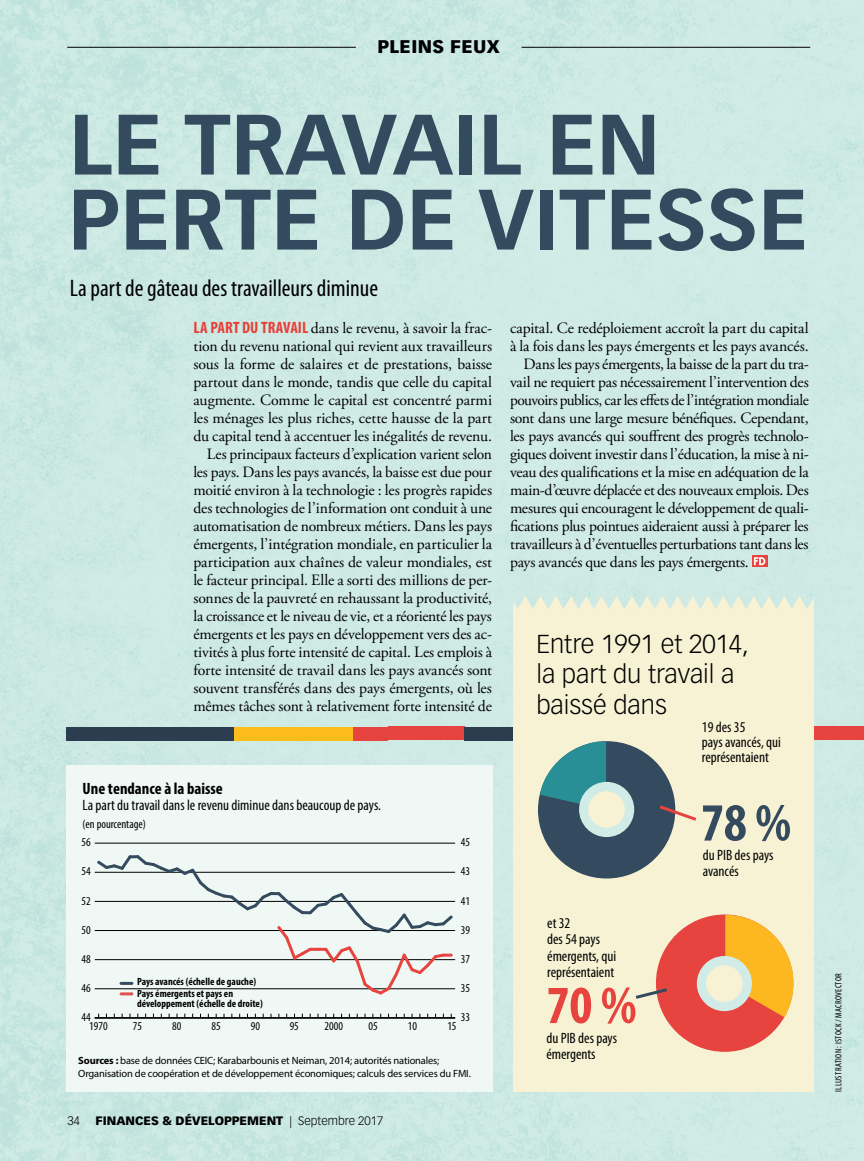
<style>
.page{position:relative;width:864px;height:1161px;background:#fff}
.page>*{position:absolute;margin:0;border:0;box-sizing:border-box;transform-origin:0 0}
.t1{font:700 84px/75px "Vectora LT Std";color:#344a5e}
.t2{font:700 condensed 54px "Myriad Pro";color:#e7433f}
.t3{font:700 condensed 54px "Myriad Pro";color:#344a5e}
.t4{font:300 25.5px/30.6px "Vectora LT Std";color:#000}
.t5{font:condensed 24px "Myriad Pro";color:#000}
.t6{font:900 18px "Vectora LT Std";letter-spacing:.02em;color:#000}
.t7{font:700 condensed 16.5px "Myriad Pro";color:#000}
.t8{font:15.75px/18px "Adobe Garamond Pro";letter-spacing:-.01em;color:#000;text-align:right}
.t9{font:15.75px "Adobe Garamond Pro";letter-spacing:-.03em;color:#000}
.t10{font:condensed 15px/16.5px "Myriad Pro";color:#000}
.t11{font:condensed 12px "Myriad Pro";color:#000}
.t12{font:900 12px "Vectora LT Std";color:#000}
.t13{font:300 12px "Vectora LT Std";color:#000}
.t14{font:10.5px/12.6px "Myriad Pro";letter-spacing:-.015em;color:#000}
.t15{font:700 condensed 10.5px/10.8px "Myriad Pro";color:#000}
.t16{font:condensed 9px "Myriad Pro";letter-spacing:.04em;color:#000}
.s1{font-family:"Myriad Pro";font-weight:700;font-stretch:condensed;font-size:16.5px;color:#e64038}
.s2{font-weight:700}
.s3{font-weight:300}
</style>
<div class="page">
<img style="left:0;top:0;width:864px;height:285px">
<img style="left:0;top:285px;width:864px;height:876px">
<div style="left:66px;top:727px;width:168px;height:13px;background:#2c3d4f"></div>
<div style="left:352px;top:727px;width:36px;height:13px;background:#e7433f"></div>
<div style="left:234px;top:727px;width:118px;height:13px;background:#fbbc1c"></div>
<div style="left:388px;top:727px;width:77px;height:13px;background:#e7433f"></div>
<div style="left:464px;top:727px;width:182px;height:13px;background:#2c3d4f"></div>
<div style="left:800px;top:727px;width:64px;height:13px;background:#e7433f"></div>
<svg style="left:513px;top:596px;width:301px;height:13px;background:#e2eddc"></svg>
<hr style="left:67px;top:47px;width:289px;height:1px;background:#000">
<hr style="left:522px;top:47px;width:288px;height:1px;background:#000">
<svg style="left:752px;top:556px;width:15px;height:11px"></svg>
<svg style="left:754px;top:557px;width:11px;height:8px"></svg>
<div style="left:66px;top:765px;width:426px;height:327px;background:#eff8f5"></div>
<hr style="left:95px;top:843px;width:360px;height:1px;background:#000">
<hr style="left:95px;top:1018px;width:360px;height:1px;background:#000">
<svg style="left:94px;top:855px;width:361px;height:141px"></svg>
<div style="left:513px;top:609px;width:301px;height:483px;background:#f7f2d4"></div>
<div style="left:656px;top:915px;width:137px;height:137px;background:#e7433f;border-radius:50%"></div>
<svg style="left:725px;top:915px;width:69px;height:102px"></svg>
<div style="left:697px;top:956px;width:55px;height:55px;background:#d1ebe6;border-radius:50%"></div>
<div style="left:706px;top:965px;width:37px;height:37px;background:#f7f2d4;border-radius:50%"></div>
<svg style="left:635px;top:987px;width:32px;height:14px"></svg>
<div style="left:538px;top:741px;width:137px;height:138px;background:#344a5e;border-radius:50%"></div>
<svg style="left:540px;top:741px;width:66px;height:63px"></svg>
<div style="left:579px;top:782px;width:55px;height:55px;background:#d1ebe6;border-radius:50%"></div>
<div style="left:588px;top:791px;width:37px;height:37px;background:#f7f2d4;border-radius:50%"></div>
<svg style="left:659px;top:804px;width:38px;height:19px"></svg>
<p class="t6" style="left:378px;top:36px;width:124px">PLEINS FEUX</p>
<h1 class="t1" style="left:69px;top:107px;width:741px">LE TRAVAIL EN<br>PERTE DE VITESSE</h1>
<h3 class="t5" style="left:70px;top:275px;width:310px">La part de gâteau des travailleurs diminue</h3>
<p class="t8" style="left:193px;top:320px;width:300px"><span class="s1">LA PART DU TRAVAIL</span> dans le revenu, à savoir la frac&shy;tion du revenu national qui revient aux travailleurs sous la forme de salaires et de prestations, baisse partout dans le monde, tandis que celle du capital augmente. Comme le capital est concentré parmi les ménages les plus riches, cette hausse de la part du capital tend à accentuer les inégalités de revenu.<br>Les principaux facteurs d’explication varient selon les pays. Dans les pays avancés, la baisse est due pour moitié environ à la technologie : les progrès rapides des technologies de l’information ont conduit à une automatisation de nombreux métiers. Dans les pays émergents, l’intégration mondiale, en particulier la participation aux chaînes de valeur mondiales, est le facteur principal. Elle a sorti des millions de per&shy;sonnes de la pauvreté en rehaussant la productivité, la croissance et le niveau de vie, et a réorienté les pays émergents et les pays en développement vers des ac&shy;tivités à plus forte intensité de capital. Les emplois à forte intensité de travail dans les pays avancés sont souvent transférés dans des pays émergents, où les mêmes tâches sont à relativement forte intensité de</p>
<p class="t8" style="left:510px;top:320px;width:300px">capital. Ce redéploiement accroît la part du capital</p>
<p class="t8" style="left:510px;top:338px;width:300px">à la fois dans les pays émergents et les pays avancés.</p>
<p class="t8" style="left:524px;top:356px;width:287px">Dans les pays émergents, la baisse de la part du tra-</p>
<p class="t8" style="left:510px;top:374px;width:300px">vail ne requiert pas nécessairement l’intervention des</p>
<p class="t9" style="left:510px;top:391px;width:300px">pouvoirs publics, car les effets de l’intégration mondiale</p>
<p class="t8" style="left:510px;top:410px;width:300px">sont dans une large mesure bénéfiques. Cependant,</p>
<p class="t8" style="left:510px;top:428px;width:300px">les pays avancés qui souffrent des progrès technolo-</p>
<p class="t8" style="left:510px;top:446px;width:300px">giques doivent investir dans l’éducation, la mise à ni-</p>
<p class="t8" style="left:510px;top:464px;width:300px">veau des qualifications et la mise en adéquation de la</p>
<p class="t8" style="left:510px;top:482px;width:300px">main-d’œuvre déplacée et des nouveaux emplois. Des</p>
<p class="t8" style="left:510px;top:500px;width:300px">mesures qui encouragent le développement de quali-</p>
<p class="t8" style="left:510px;top:518px;width:300px">fications plus pointues aideraient aussi à préparer les</p>
<p class="t8" style="left:510px;top:536px;width:300px">travailleurs à d’éventuelles perturbations tant dans les</p>
<p class="t8" style="left:510px;top:554px;width:240px">pays avancés que dans les pays émergents.</p>
<h3 class="t4" style="left:536px;top:629px;width:214px">Entre 1991 et 2014, la part du travail a baissé dans</h3>
<p class="t7" style="left:83px;top:778px;width:142px">Une tendance à la baisse</p>
<p class="t10" style="left:83px;top:797px;width:300px">La part du travail dans le revenu diminue dans beaucoup de pays.</p>
<p class="t11" style="left:83px;top:816px;width:65px">(en pourcentage)</p>
<p class="t11" style="left:82px;top:835px;width:11px">56</p>
<p class="t11" style="left:461px;top:835px;width:11px">45</p>
<p class="t11" style="left:82px;top:864px;width:11px">54</p>
<p class="t11" style="left:461px;top:864px;width:11px">43</p>
<p class="t11" style="left:82px;top:893px;width:11px">52</p>
<p class="t11" style="left:461px;top:893px;width:11px">41</p>
<p class="t11" style="left:82px;top:922px;width:11px">50</p>
<p class="t11" style="left:461px;top:922px;width:11px">39</p>
<p class="t11" style="left:82px;top:952px;width:11px">48</p>
<p class="t11" style="left:461px;top:952px;width:11px">37</p>
<p class="t11" style="left:82px;top:981px;width:11px">46</p>
<p class="t15" style="left:137px;top:976px;width:127px">Pays avancés (échelle de gauche)<br>Pays émergents et pays en développement (échelle de droite)</p>
<p class="t11" style="left:461px;top:981px;width:11px">35</p>
<p class="t11" style="left:461px;top:1010px;width:11px">33</p>
<p class="t11" style="left:82px;top:1010px;width:11px">44</p>
<p class="t11" style="left:89px;top:1019px;width:20px">1970</p>
<p class="t11" style="left:133px;top:1019px;width:11px">75</p>
<p class="t11" style="left:172px;top:1019px;width:11px">80</p>
<p class="t11" style="left:212px;top:1019px;width:11px">85</p>
<p class="t11" style="left:251px;top:1019px;width:11px">90</p>
<p class="t11" style="left:290px;top:1019px;width:11px">95</p>
<p class="t11" style="left:325px;top:1019px;width:20px">2000</p>
<p class="t11" style="left:369px;top:1019px;width:11px">05</p>
<p class="t11" style="left:408px;top:1019px;width:11px">10</p>
<p class="t11" style="left:447px;top:1019px;width:11px">15</p>
<p class="t14" style="left:78px;top:1054px;width:394px"><span class="s2">Sources :</span> base de données CEIC; Karabarbounis et Neiman, 2014; autorités nationales;<br>Organisation de coopération et de développement économiques; calculs des services du FMI.</p>
<p class="t13" style="left:68px;top:1114px;width:14px">34</p>
<p class="t12" style="left:96px;top:1113px;width:289px">FINANCES &amp; DÉVELOPPEMENT <span class="s3">| Septembre 2017</span></p>
<p class="t10" style="left:547px;top:915px;width:71px">et 32<br>des 54 pays émergents, qui représentaient</p>
<h2 class="t2" style="left:546px;top:975px;width:92px">70%</h2>
<p class="t10" style="left:546px;top:1030px;width:72px">du PIB des pays émergents</p>
<p class="t10" style="left:702px;top:720px;width:81px;line-height:15px">19 des 35<br>pays avancés, qui représentaient</p>
<h2 class="t3" style="left:701px;top:793px;width:92px">78%</h2>
<p class="t10" style="left:703px;top:847px;width:72px">du PIB des pays avancés</p>
<p class="t16" style="left:834px;top:1092px;width:120px;rotate:-90deg">ILLUSTRATION : ISTOCK / MACROVECTOR</p>
</div>
